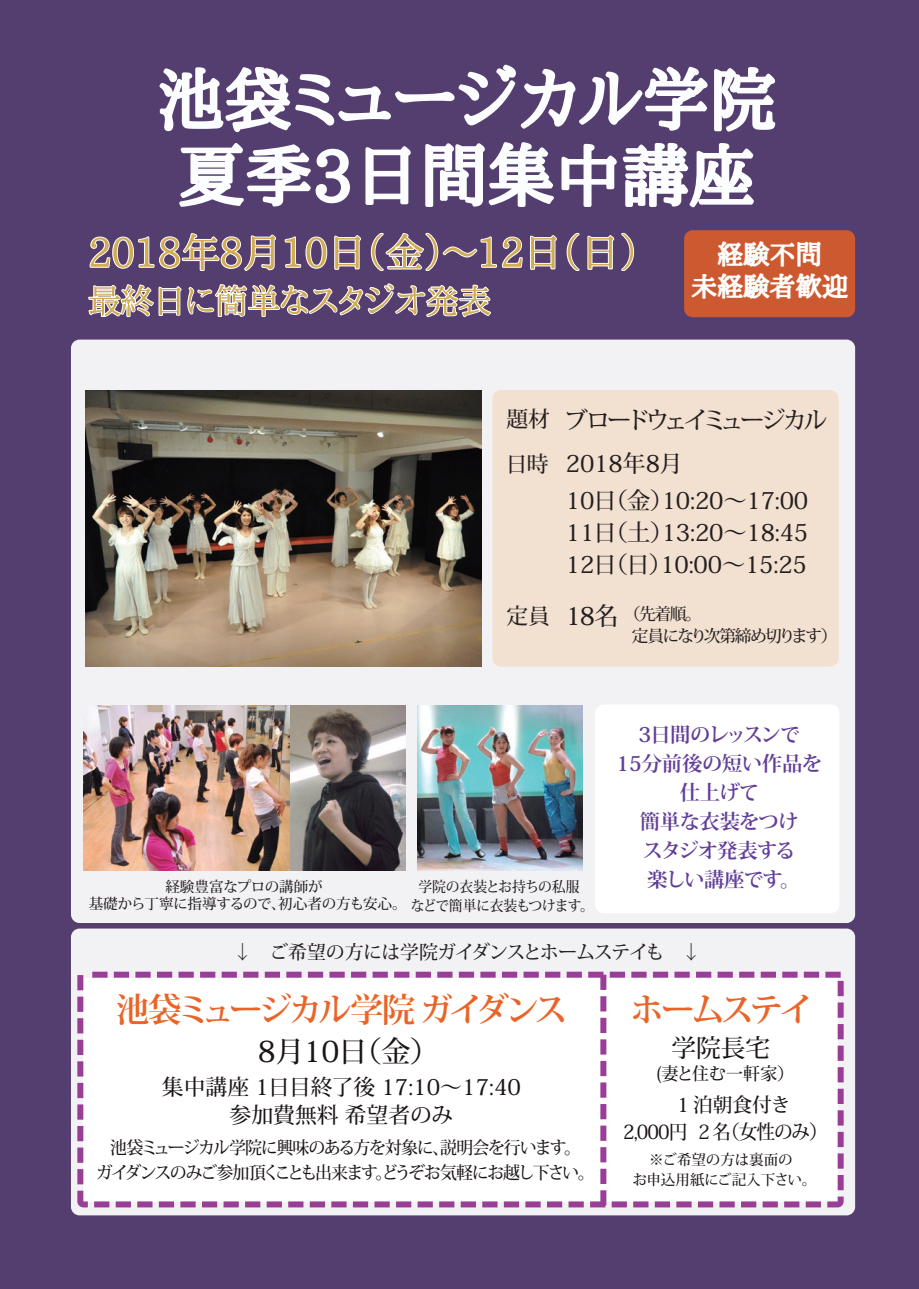
<style>
.page{position:relative;width:919px;height:1289px;background:#fff}
.page>*{position:absolute;margin:0;border:0;box-sizing:border-box;transform-origin:0 0}
.t1{font:800 66.9px/75.6px "Aozora Mincho";color:#fbfdfe;text-align:center}
.t2{font:700 39.3px "Aozora Mincho";letter-spacing:-.025em;color:#d3ac4f}
.t3{font:700 33.45px "Koz Min Pr 6 N";letter-spacing:-.12em;color:#ea6428}
.t4{font:700 33.45px "Aozora Mincho";letter-spacing:-.025em;color:#d3ac4f}
.t5{font:500 29.1px "Koz Min Pr 6 N";letter-spacing:-.025em;color:#1a1415}
.t6{font:800 26.25px/32px "Aozora Mincho";color:#fff;text-align:center}
.t7{font:500 24.75px "Koz Min Pr 6 N";color:#1a1415}
.t8{font:500 24px "Koz Min Pr 6 N";letter-spacing:-.165em;color:#231f20}
.t9{font:500 23.25px/36.3px "Koz Min Pr 6 N";letter-spacing:-.01em;color:#231f20}
.t10{font:500 21.9px/27.6px "Koz Min Pr 6 N";color:#1a1415;text-align:center}
.t11{font:500 21.9px "Koz Min Pr 6 N";color:#231f20}
.t12{font:700 20.4px/29.1px "Koz Min Pr 6 N";letter-spacing:-.03em;color:#623e99;text-align:center}
.t13{font:700 20.4px "Koz Min Pr 6 N";letter-spacing:-.06em;color:#623e99}
.t14{font:500 19.65px/27.3px "Koz Min Pr 6 N";letter-spacing:-.05em;color:#1a1415}
.t15{font:500 18.9px "Koz Min Pr 6 N";letter-spacing:-.05em;color:#231f20}
.t16{font:500 17.4px/24.3px "Koz Min Pr 6 N";letter-spacing:-.09em;color:#1a1415;text-align:center}
.t17{font:500 17.4px "Koz Min Pr 6 N";color:#1a1415}
.t18{font:500 16.8px/21.8px "Koz Min Pr 6 N";letter-spacing:-.095em;color:#231f20}
.t19{font:500 14.55px "Koz Min Pr 6 N";letter-spacing:-.01em;color:#231f20}
.t20{font:500 14.55px/18.9px "Koz Min Pr 6 N";letter-spacing:-.01em;color:#231f20;text-align:center;scale:.95 1}
.t21{font:500 14.55px/20.2px "Koz Min Pr 6 N";letter-spacing:-.01em;color:#1a1415;text-align:center}
.s1{font-size:21.9px}
.s2{font-size:24.75px}
</style>
<div class="page">
<div style="left:0;top:0;width:918px;height:1288px;background:#543e70"></div>
<div style="left:71px;top:339px;width:784px;height:584px;background:#f2f1f4;border-radius:9px"></div>
<div style="left:71px;top:928px;width:784px;height:287px;background:#f2f1f4;border-radius:9px"></div>
<div style="left:492px;top:390px;width:346px;height:276px;background:#f2e0d0;border-radius:9px"></div>
<div style="left:77px;top:971px;width:766px;height:236px;background:#fff"></div>
<svg style="left:600px;top:977px;width:6px;height:227px"></svg>
<div style="left:684px;top:230px;width:171px;height:87px;background:#cd5930;border-radius:9px"></div>
<div style="left:595px;top:704px;width:244px;height:209px;background:#fff;border-radius:9px"></div>
<svg style="left:530px;top:235px;width:27px;height:35px"></svg>
<svg style="left:566px;top:232px;width:14px;height:39px"></svg>
<svg style="left:587px;top:235px;width:27px;height:35px"></svg>
<svg style="left:621px;top:232px;width:13px;height:39px"></svg>
<svg style="left:88px;top:232px;width:435px;height:86px"></svg>
<img style="left:417px;top:705px;width:165px;height:165px">
<img style="left:290px;top:705px;width:115px;height:165px">
<img style="left:83px;top:705px;width:207px;height:165px">
<img style="left:85px;top:390px;width:396px;height:276px">
<h1 class="t1" style="left:158px;top:65px;width:620px">池袋ミュージカル学院夏季3日間集中講座</h1>
<h2 class="t2" style="left:88px;top:230px;width:553px">2018年8月10日（金）～12日（日）</h2>
<h3 class="t4" style="left:88px;top:282px;width:405px">最終日に簡単なスタジオ発表</h3>
<h3 class="t6" style="left:691px;top:240px;width:159px">経験不問<br>未経験者歓迎</h3>
<h3 class="t8" style="left:506px;top:406px;width:323px"><span class="s1">題材</span> ブロードウェイミュージカル</h3>
<p class="t11" style="left:505px;top:452px;width:44px">日時</p>
<h3 class="t9" style="left:566px;top:446px;width:244px">2018年8月<br>10日（金）10:20～17:00</h3>
<h3 class="t9" style="left:566px;top:517px;width:244px;line-height:32px">11日（土）13:20～18:45<br>12日（日）10:00～15:25</h3>
<p class="t18" style="left:632px;top:603px;width:207px;text-indent:-125px"><span class="s1">定員</span> <span class="s2">18名</span>（先着順。<br>定員になり次第締め切ります）</p>
<p class="t12" style="left:616px;top:720px;width:207px">3日間のレッスンで<br>15分前後の短い作品を仕上げて<br>簡単な衣装をつけ<br>スタジオ発表する</p>
<p class="t19" style="left:165px;top:878px;width:159px">経験豊富なプロの講師が</p>
<p class="t13" style="left:647px;top:868px;width:155px">楽しい講座です。</p>
<p class="t19" style="left:89px;top:895px;width:319px">基礎から丁寧に指導するので、初心者の方も安心。</p>
<p class="t20" style="left:411px;top:877px;width:194px">学院の衣装とお持ちの私服<br>などで簡単に衣装もつけます。</p>
<p class="t15" style="left:233px;top:941px;width:469px">↓　ご希望の方には学院ガイダンスとホームステイも　↓</p>
<h3 class="t3" style="left:116px;top:990px;width:453px">池袋ミュージカル学院 ガイダンス</h3>
<h3 class="t5" style="left:258px;top:1034px;width:183px">8月10日（金）</h3>
<p class="t10" style="left:162px;top:1073px;width:360px">集中講座 1日目終了後 17:10～17:40参加費無料 希望者のみ</p>
<p class="t16" style="left:96px;top:1136px;width:500px">池袋ミュージカル学院に興味のある方を対象に、説明会を行います。<br>ガイダンスのみご参加頂くことも出来ます。どうぞお気軽にお越し下さい。</p>
<h3 class="t3" style="left:630px;top:990px;width:184px">ホームステイ</h3>
<h3 class="t7" style="left:671px;top:1034px;width:100px">学院長宅</h3>
<p class="t17" style="left:656px;top:1063px;width:140px">(妻と住む一軒家）</p>
<p class="t14" style="left:623px;top:1091px;width:206px;text-indent:50px">１泊朝食付き<br>2,000円 ２名（女性のみ）</p>
<p class="t21" style="left:632px;top:1149px;width:185px">※ご希望の方は裏面の<br>お申込用紙にご記入下さい。</p>
</div>
